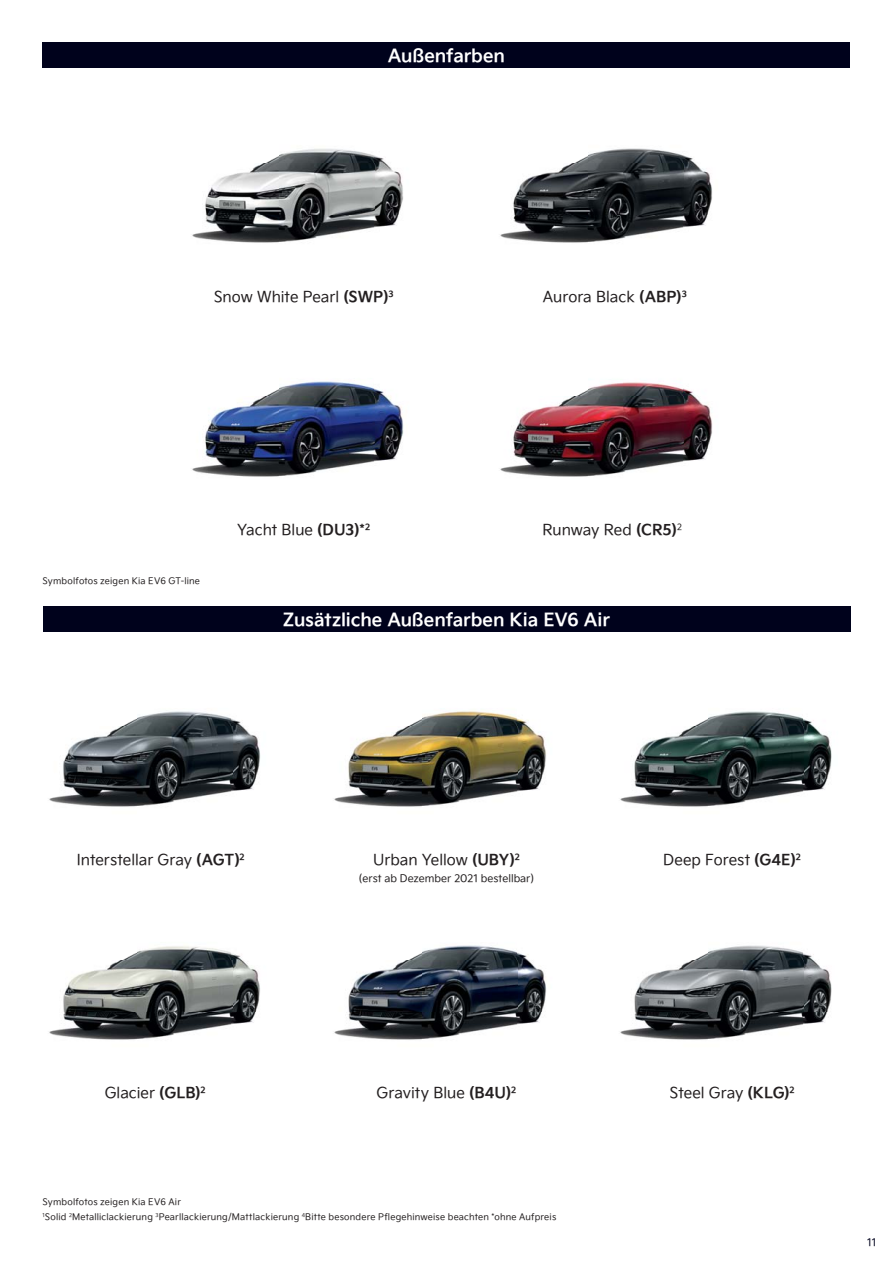
<style>
.page{position:relative;width:893px;height:1263px;background:#fff}
.page>*{position:absolute;margin:0;border:0;box-sizing:border-box;transform-origin:0 0}
.t1{font:18px "Kia Signature OTF Bold KS Cms UHC H";letter-spacing:-.005em;color:#fff}
.t2{font:15px "Kia Signature OTF Regular KS Cms UHC H";color:#231f20}
.t3{font:10.5px "Kia Signature OTF Regular KS Cms UHC H";color:#231f20}
.t4{font:10.5px "Kia Signature OTF Regular KS Cms UHC H";color:#00021c}
.t5{font:9px/15px "Kia Signature OTF Regular KS Cms UHC H";letter-spacing:.02em;color:#231f20}
.t6{font:8.7px "Kia Signature OTF Bold KS Cms UHC H";color:#231f20}
.s1{font-family:"Kia Signature OTF Bold KS Cms UHC H"}
</style>
<div class="page">
<img style="left:192px;top:148px;width:211px;height:95px">
<div style="left:43px;top:606px;width:807px;height:25px;background:#00021c"></div>
<img style="left:500px;top:148px;width:212px;height:95px">
<img style="left:500px;top:382px;width:213px;height:95px">
<img style="left:192px;top:381px;width:212px;height:96px">
<img style="left:49px;top:711px;width:212px;height:96px">
<img style="left:334px;top:711px;width:213px;height:96px">
<img style="left:620px;top:711px;width:212px;height:96px">
<img style="left:49px;top:946px;width:211px;height:94px">
<img style="left:334px;top:945px;width:212px;height:95px">
<img style="left:620px;top:945px;width:212px;height:95px">
<div style="left:43px;top:43px;width:807px;height:25px;background:#00021c"></div>
<p class="t1" style="left:388px;top:48px;width:119px">Außenfarben</p>
<p class="t2" style="left:214px;top:290px;width:181px">Snow White Pearl <span class="s1">(SWP)</span><sup>3</sup></p>
<p class="t2" style="left:543px;top:290px;width:145px">Aurora Black <span class="s1">(ABP)</span><sup>3</sup></p>
<p class="t5" style="left:43px;top:575px;width:159px">Symbolfotos zeigen Kia EV6 GT-line</p>
<p class="t2" style="left:237px;top:524px;width:135px">Yacht Blue <span class="s1">(DU3)*</span><sup>2</sup></p>
<p class="t2" style="left:543px;top:524px;width:141px">Runway Red <span class="s1">(CR5)</span><sup>2</sup></p>
<p class="t1" style="left:283px;top:612px;width:329px">Zus쌹tzliche Außenfarben Kia EV6 Air</p>
<p class="t2" style="left:77px;top:854px;width:169px">Interstellar Gray <span class="s1">(AGT)</span><sup>2</sup></p>
<p class="t2" style="left:373px;top:854px;width:148px">Urban Yellow <span class="s1">(UBY)</span><sup>2</sup></p>
<p class="t6" style="left:796px;top:853px;width:7px">2</p>
<p class="t3" style="left:359px;top:874px;width:177px">(erst ab Dezember 2021 bestellbar)</p>
<p class="t2" style="left:663px;top:854px;width:134px">Deep Forest <span class="s1">(G4E)</span></p>
<p class="t2" style="left:105px;top:1087px;width:103px">Glacier <span class="s1">(GLB)</span><sup>2</sup></p>
<p class="t6" style="left:790px;top:1087px;width:7px">2</p>
<p class="t2" style="left:377px;top:1087px;width:141px">Gravity Blue <span class="s1">(B4U)</span><sup>2</sup></p>
<p class="t2" style="left:669px;top:1087px;width:122px">Steel Gray <span class="s1">(KLG)</span></p>
<p class="t5" style="left:43px;top:1196px;width:515px">Symbolfotos zeigen Kia EV6 Air<br><sup>1</sup>Solid <sup>2</sup>Metalliclackierung <sup>3</sup>Pearllackierung/Mattlackierung <sup>4</sup>Bitte besondere Pflegehinweise beachten *ohne Aufpreis</p>
<p class="t4" style="left:867px;top:1238px;width:11px">11</p>
</div>
